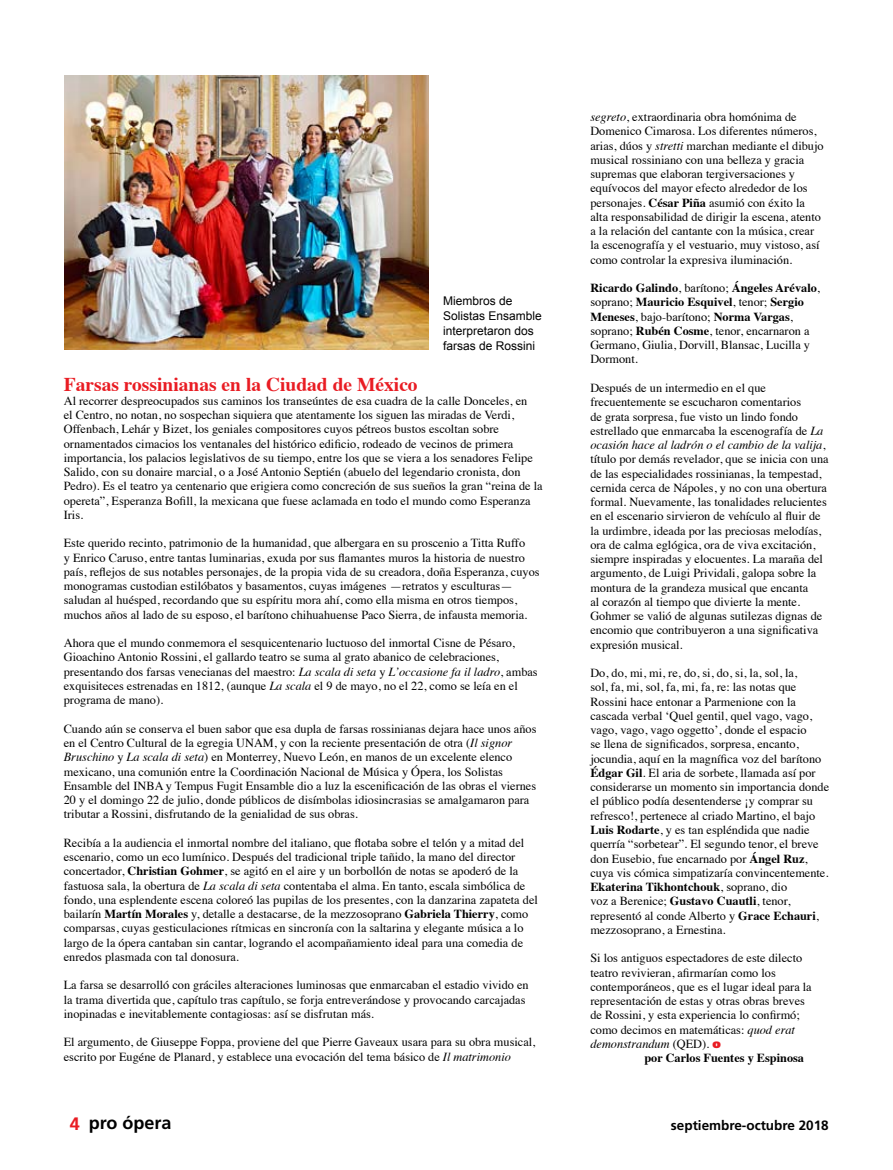
<style>
.page{position:relative;width:893px;height:1170px;background:#fff}
.page>*{position:absolute;margin:0;border:0;box-sizing:border-box;transform-origin:0 0}
.t1{font:700 19.5px "Times";color:#e91c23}
.t2{font:700 18px "Frutiger";color:#000}
.t3{font:700 13.5px "Frutiger";color:#000}
.t4{font:12.3px/14.2px "Times";color:#000}
.t5{font:700 12.3px "Times";color:#000}
.t6{font:italic 12.3px "Times";color:#000}
.t7{font:12px/15px "Arial";color:#000}
.s1{font-style:italic}
.s2{font-weight:700}
.s3{font-style:normal}
.s4{font-family:"Frutiger";font-weight:900;font-style:normal;color:#e91c23}
</style>
<div class="page">
<img style="left:65px;top:76px;width:364px;height:273px">
<p class="t7" style="left:443px;top:293px;width:100px">Miembros de<br>Solistas Ensamble interpretaron dos farsas de Rossini</p>
<h1 class="t1" style="left:64px;top:365px;width:355px">Farsas rossinianas en la Ciudad de México</h1>
<p class="t4" style="left:64px;top:392px;width:480px">Al recorrer despreocupados sus caminos los transeúntes de esa cuadra de la calle Donceles, en<br>el Centro, no notan, no sospechan siquiera que atentamente los siguen las miradas de Verdi, Offenbach, Lehár y Bizet, los geniales compositores cuyos pétreos bustos escoltan sobre ornamentados cimacios los ventanales del histórico edificio, rodeado de vecinos de primera importancia, los palacios legislativos de su tiempo, entre los que se viera a los senadores Felipe Salido, con su donaire marcial, o a José Antonio Septién (abuelo del legendario cronista, don Pedro). Es el teatro ya centenario que erigiera como concreción de sus sueños la gran “reina de la opereta”, Esperanza Bofill, la mexicana que fuese aclamada en todo el mundo como Esperanza Iris.</p>
<p class="t4" style="left:64px;top:535px;width:477px">Este querido recinto, patrimonio de la humanidad, que albergara en su proscenio a Titta Ruffo<br>y Enrico Caruso, entre tantas luminarias, exuda por sus flamantes muros la historia de nuestro país, reflejos de sus notables personajes, de la propia vida de su creadora, doña Esperanza, cuyos monogramas custodian estilóbatos y basamentos, cuyas imágenes —retratos y esculturas— saludan al huésped, recordando que su espíritu mora ahí, como ella misma en otros tiempos, muchos años al lado de su esposo, el barítono chihuahuense Paco Sierra, de infausta memoria.</p>
<p class="t4" style="left:64px;top:635px;width:475px">Ahora que el mundo conmemora el sesquicentenario luctuoso del inmortal Cisne de Pésaro, Gioachino Antonio Rossini, el gallardo teatro se suma al grato abanico de celebraciones, presentando dos farsas venecianas del maestro: <span class="s1">La scala di seta</span> y <span class="s1">L’occasione fa il ladro</span>, ambas exquisiteces estrenadas en 1812, (aunque <span class="s1">La scala</span> el 9 de mayo, no el 22, como se leía en el programa de mano).</p>
<p class="t4" style="left:64px;top:720px;width:474px">Cuando aún se conserva el buen sabor que esa dupla de farsas rossinianas dejara hace unos años en el Centro Cultural de la egregia UNAM, y con la reciente presentación de otra (<span class="s1">Il signor Bruschino</span> y <span class="s1">La scala di seta</span>) en Monterrey, Nuevo León, en manos de un excelente elenco mexicano, una comunión entre la Coordinación Nacional de Música y Ópera, los Solistas Ensamble del INBA y Tempus Fugit Ensamble dio a luz la escenificación de las obras el viernes 20 y el domingo 22 de julio, donde públicos de disímbolas idiosincrasias se amalgamaron para tributar a Rossini, disfrutando de la genialidad de sus obras.</p>
<p class="t4" style="left:64px;top:834px;width:476px">Recibía a la audiencia el inmortal nombre del italiano, que flotaba sobre el telón y a mitad del escenario, como un eco lumínico. Después del tradicional triple tañido, la mano del director concertador, <span class="s2">Christian Gohmer</span>, se agitó en el aire y un borbollón de notas se apoderó de la fastuosa sala, la obertura de <span class="s1">La scala di seta</span> contentaba el alma. En tanto, escala simbólica de fondo, una esplendente escena coloreó las pupilas de los presentes, con la danzarina zapateta del bailarín <span class="s2">Martín Morales</span> y, detalle a destacarse, de la mezzosoprano <span class="s2">Gabriela Thierry</span>, como comparsas, cuyas gesticulaciones rítmicas en sincronía con la saltarina y elegante música a lo largo de la ópera cantaban sin cantar, logrando el acompañamiento ideal para una comedia de enredos plasmada con tal donosura.</p>
<p class="t4" style="left:64px;top:977px;width:466px">La farsa se desarrolló con gráciles alteraciones luminosas que enmarcaban el estadio vivido en la trama divertida que, capítulo tras capítulo, se forja entreverándose y provocando carcajadas inopinadas e inevitablemente contagiosas: así se disfrutan más.</p>
<p class="t4" style="left:64px;top:1034px;width:473px">El argumento, de Giuseppe Foppa, proviene del que Pierre Gaveaux usara para su obra musical, escrito por Eugéne de Planard, y establece una evocación del tema básico de <span class="s1">Il matrimonio</span></p>
<p class="t4" style="left:590px;top:109px;width:235px"><span class="s1">segreto</span>, extraordinaria obra homónima de Domenico Cimarosa. Los diferentes números, arias, dúos y <span class="s1">stretti</span> marchan mediante el dibujo musical rossiniano con una belleza y gracia supremas que elaboran tergiversaciones y equívocos del mayor efecto alrededor de los personajes. <span class="s2">César Piña</span> asumió con éxito la alta responsabilidad de dirigir la escena, atento a la relación del cantante con la música, crear la escenografía y el vestuario, muy vistoso, así como controlar la expresiva iluminación.</p>
<p class="t4" style="left:590px;top:280px;width:231px"><span class="s2">Ricardo Galindo</span>, barítono; <span class="s2">Ángeles Arévalo</span>, soprano; <span class="s2">Mauricio Esquivel</span>, tenor; <span class="s2">Sergio Meneses</span>, bajo-barítono; <span class="s2">Norma Vargas</span>, soprano; <span class="s2">Rubén Cosme</span>, tenor, encarnaron a Germano, Giulia, Dorvill, Blansac, Lucilla y Dormont.</p>
<p class="t4" style="left:590px;top:379px;width:240px">Después de un intermedio en el que frecuentemente se escucharon comentarios<br>de grata sorpresa, fue visto un lindo fondo estrellado que enmarcaba la escenografía de <span class="s1">La ocasión hace al ladrón o el cambio de la valija</span>, título por demás revelador, que se inicia con una de las especialidades rossinianas, la tempestad, cernida cerca de Nápoles, y no con una obertura formal. Nuevamente, las tonalidades relucientes en el escenario sirvieron de vehículo al fluir de la urdimbre, ideada por las preciosas melodías, ora de calma eglógica, ora de viva excitación, siempre inspiradas y elocuentes. La maraña del argumento, de Luigi Prividali, galopa sobre la montura de la grandeza musical que encanta<br>al corazón al tiempo que divierte la mente.<br>Gohmer se valió de algunas sutilezas dignas de encomio que contribuyeron a una significativa expresión musical.</p>
<p class="t4" style="left:590px;top:664px;width:240px">Do, do, mi, mi, re, do, si, do, si, la, sol, la,<br>sol, fa, mi, sol, fa, mi, fa, re: las notas que Rossini hace entonar a Parmenione con la cascada verbal ‘Quel gentil, quel vago, vago, vago, vago, vago oggetto’, donde el espacio<br>se llena de significados, sorpresa, encanto, jocundia, aquí en la magnífica voz del barítono <span class="s2">Édgar Gil</span>. El aria de sorbete, llamada así por considerarse un momento sin importancia donde el público podía desentenderse ¡y comprar su refresco!, pertenece al criado Martino, el bajo <span class="s2">Luis Rodarte</span>, y es tan espléndida que nadie querría “sorbetear”. El segundo tenor, el breve don Eusebio, fue encarnado por <span class="s2">Ángel Ruz</span>, cuya vis cómica simpatizaría convincentemente.<br><span class="s2">Ekaterina Tikhontchouk</span>, soprano, dio<br>voz a Berenice; <span class="s2">Gustavo Cuautli</span>, tenor, representó al conde Alberto y <span class="s2">Grace Echauri</span>, mezzosoprano, a Ernestina.</p>
<p class="t4" style="left:590px;top:949px;width:213px">Si los antiguos espectadores de este dilecto</p>
<p class="t4" style="left:590px;top:964px;width:187px">teatro revivieran, afirmarían como los</p>
<p class="t4" style="left:590px;top:978px;width:223px">contemporáneos, que es el lugar ideal para la</p>
<p class="t4" style="left:590px;top:992px;width:216px">representación de estas y otras obras breves</p>
<p class="t4" style="left:590px;top:1006px;width:211px">de Rossini, y esta experiencia lo confirmó;</p>
<p class="t4" style="left:590px;top:1021px;width:206px">como decimos en matemáticas: <span class="s1">quod erat</span></p>
<p class="t6" style="left:590px;top:1032px;width:132px">demonstrandum <span class="s3">(QED).</span> <span class="s4">o</span></p>
<p class="t5" style="left:644px;top:1046px;width:161px">por Carlos Fuentes y Espinosa</p>
<h2 class="t2" style="left:89px;top:1112px;width:84px">pro ópera</h2>
<p class="t3" style="left:671px;top:1117px;width:159px">septiembre-octubre 201 8</p>
</div>
